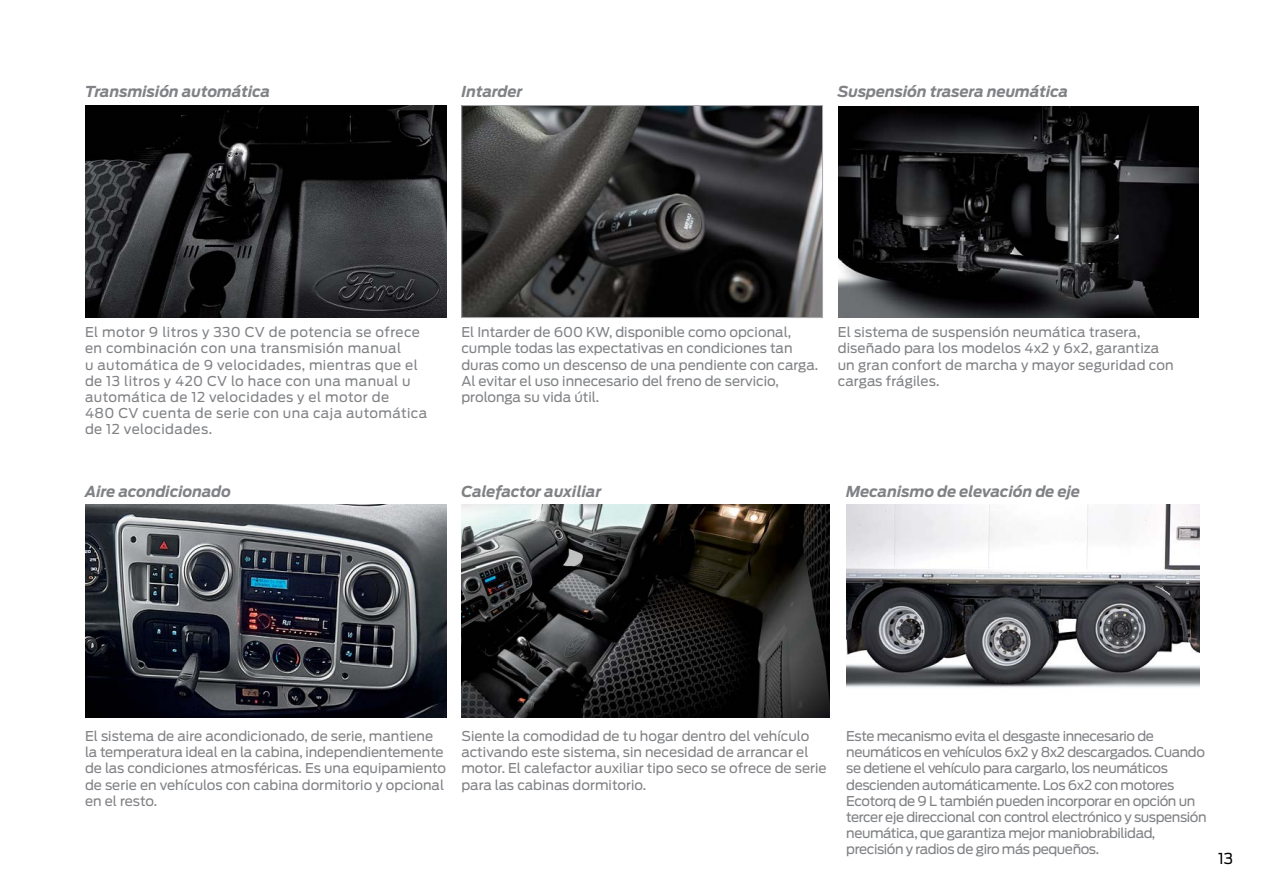
<style>
.page{position:relative;width:1263px;height:893px;background:#fff}
.page>*{position:absolute;margin:0;border:0;box-sizing:border-box;transform-origin:0 0}
.t1{font:italic 700 15px "Ford Antenna";color:#808285}
.t2{font:15px "Ford Antenna";color:#000}
.t3{font:13.5px/16.2px "Ford Antenna";color:#808285}
.t4{font:13.5px/16.2px "Ford Antenna";letter-spacing:-.03em;color:#808285}
.t5{font:13.5px/16.2px "Ford Antenna";letter-spacing:.03em;color:#808285}
</style>
<div class="page">
<img style="left:85px;top:105px;width:361px;height:213px">
<img style="left:85px;top:505px;width:361px;height:213px">
<img style="left:463px;top:107px;width:358px;height:209px">
<div style="left:461px;top:105px;width:362px;height:213px;border:1px solid #a7a9ac"></div>
<img style="left:838px;top:107px;width:360px;height:211px">
<img style="left:846px;top:505px;width:353px;height:183px">
<img style="left:461px;top:505px;width:368px;height:213px">
<p class="t1" style="left:85px;top:78px;width:187px">Transmisión automática</p>
<p class="t1" style="left:461px;top:78px;width:63px">Intarder</p>
<p class="t1" style="left:838px;top:78px;width:232px">Suspensión trasera neumática</p>
<p class="t5" style="left:85px;top:323px;width:344px">El motor 9 litros y 330 CV de potencia se ofrece en combinación con una transmisión manual<br>u automática de 9 velocidades, mientras que el de 13 litros y 420 CV lo hace con una manual u automática de 12 velocidades y el motor de<br>480 CV cuenta de serie con una caja automática de 12 velocidades.</p>
<p class="t3" style="left:461px;top:323px;width:358px">El Intarder de 600 KW, disponible como opcional, cumple todas las expectativas en condiciones tan duras como un descenso de una pendiente con carga.<br>Al evitar el uso innecesario del freno de servicio, prolonga su vida útil.</p>
<p class="t3" style="left:838px;top:323px;width:337px">El sistema de suspensión neumática trasera, diseñado para los modelos 4x2 y 6x2, garantiza un gran confort de marcha y mayor seguridad con cargas frágiles.</p>
<p class="t1" style="left:85px;top:478px;width:148px">Aire acondicionado</p>
<p class="t1" style="left:461px;top:478px;width:142px">Calefactor auxiliar</p>
<p class="t1" style="left:846px;top:478px;width:235px">Mecanismo de elevación de eje</p>
<p class="t3" style="left:85px;top:726px;width:363px">El sistema de aire acondicionado, de serie, mantiene la temperatura ideal en la cabina, independientemente de las condiciones atmosféricas. Es una equipamiento de serie en vehículos con cabina dormitorio y opcional en el resto.</p>
<p class="t3" style="left:461px;top:726px;width:367px">Siente la comodidad de tu hogar dentro del vehículo activando este sistema, sin necesidad de arrancar el motor. El calefactor auxiliar tipo seco se ofrece de serie para las cabinas dormitorio.</p>
<p class="t4" style="left:846px;top:726px;width:362px">Este mecanismo evita el desgaste innecesario de neumáticos en vehículos 6x2 y 8x2 descargados. Cuando se detiene el vehículo para cargarlo, los neumáticos descienden automáticamente. Los 6x2 con motores Ecotorq de 9 L también pueden incorporar en opción un tercer eje direccional con control electrónico y suspensión neumática, que garantiza mejor maniobrabilidad, precisión y radios de giro más pequeños.</p>
<p class="t2" style="left:1218px;top:846px;width:17px">13</p>
</div>
